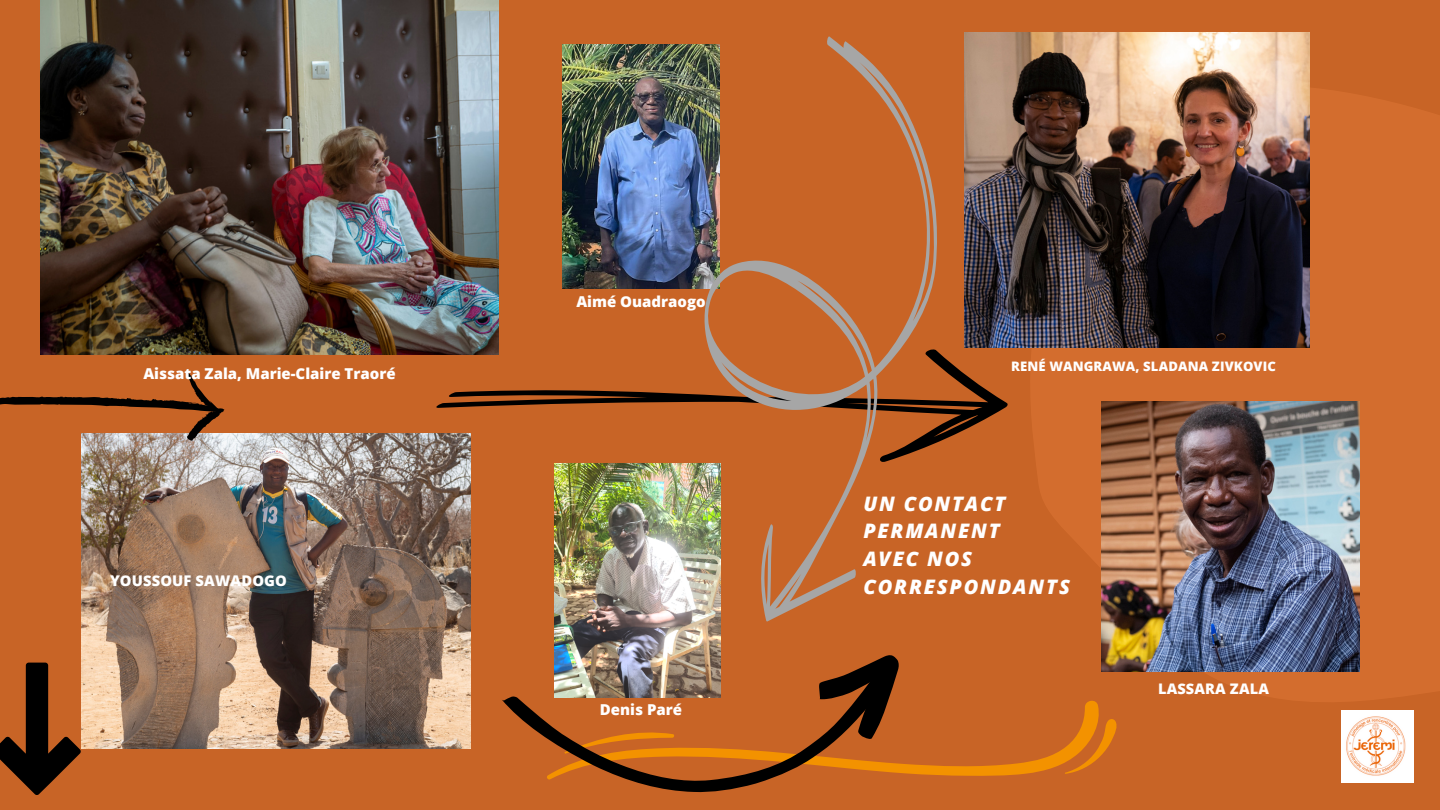
<style>
.page{position:relative;width:1440px;height:810px;background:#c86426}
.page>*{position:absolute;margin:0;border:0;box-sizing:border-box;transform-origin:0 0}
.t1{font:italic 800 20px/27.8px "Open Sans";letter-spacing:.09em;color:#fff}
.t2{font:800 15px "Open Sans";color:#fff}
.t3{font:800 14.7px "Open Sans";letter-spacing:.01em;color:#fff}
.t4{font:800 14.6px "Open Sans";letter-spacing:.01em;color:#fff}
.t5{font:800 13.1px "Open Sans";letter-spacing:.01em;color:#fff}
</style>
<div class="page">
<svg style="left:1030px;top:88px;width:410px;height:614px;fill:#d36d2e"></svg>
<img style="left:40px;top:0;width:459px;height:355px">
<img style="left:1102px;top:401px;width:258px;height:270px">
<img style="left:81px;top:434px;width:390px;height:315px">
<img style="left:1342px;top:710px;width:72px;height:72px">
<img style="left:562px;top:45px;width:38px;height:244px">
<img style="left:554px;top:464px;width:166px;height:191px">
<svg style="left:502px;top:696px;width:262px;height:97px"></svg>
<svg style="left:545px;top:655px;width:574px;height:126px"></svg>
<svg style="left:0;top:369px;width:225px;height:72px"></svg>
<svg style="left:432px;top:348px;width:168px;height:115px"></svg>
<img style="left:1024px;top:32px;width:286px;height:315px">
<svg style="left:0;top:663px;width:81px;height:132px"></svg>
<img style="left:600px;top:32px;width:424px;height:613px">
<p class="t2" style="left:143px;top:363px;width:254px">Aissata Zala, Marie-Claire Traoré</p>
<p class="t3" style="left:110px;top:571px;width:178px">YOUSSOUF SAWADOGO</p>
<p class="t2" style="left:576px;top:291px;width:131px">Aimé Ouadraogo</p>
<p class="t2" style="left:600px;top:699px;width:84px">Denis Paré</p>
<p class="t5" style="left:1011px;top:357px;width:266px">RENÉ WANGRAWA, SLADANA ZIVKOVIC</p>
<h1 class="t1" style="left:863px;top:489px;width:208px">UN CONTACT<br>PERMANENT<br>AVEC NOS<br>CORRESPONDANTS</h1>
<p class="t4" style="left:1158px;top:679px;width:112px">LASSARA ZALA</p>
</div>
